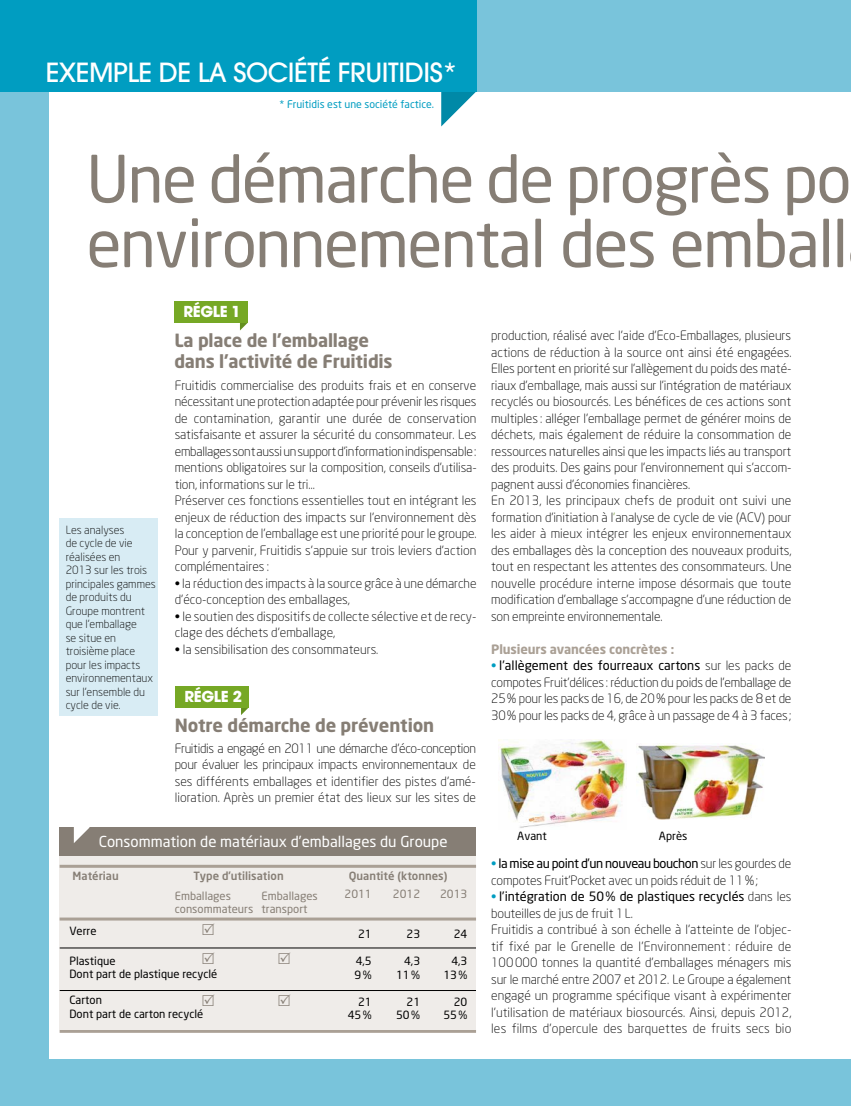
<style>
.page{position:relative;width:851px;height:1106px;background:#fff}
.page>*{position:absolute;margin:0;border:0;box-sizing:border-box;transform-origin:0 0}
.t1{font:64.5px/64.5px "Neo Sans";letter-spacing:-.025em;color:#867e75}
.t2{font:500 26.25px "Avant Garde";letter-spacing:-.015em;color:#fff}
.t3{font:700 18px/21px "Neo Sans";letter-spacing:-.01em;color:#867e75}
.t4{font:15px "Neo Sans";color:#fff}
.t5{font:700 15px "Avant Garde";letter-spacing:-.025em;color:#fff}
.t6{font:300 12.75px/16.5px "Neo Sans";letter-spacing:-.005em;color:#000}
.t7{font:700 12.75px "Neo Sans";letter-spacing:-.01em;color:#aaa095}
.t8{font:300 11.25px/13.5px "Neo Sans";color:#000}
.t9{font:11.25px/13.5px "Neo Sans";color:#000;text-align:right}
.t10{font:11.25px/13.5px "Neo Sans";color:#867e75}
.t11{font:500 11.25px "Neo Sans";color:#867e75}
.t12{font:10.5px "Neo Sans";color:#009dc1}
.s1{color:#648f1f}
.s2{font-weight:400;color:#009dc1}
.s3{font-weight:400}
</style>
<div class="page">
<div style="left:0;top:0;width:850px;height:91px;background:#79c4db"></div>
<div style="left:45px;top:1059px;width:805px;height:47px;background:#79c4db"></div>
<div style="left:0;top:81px;width:49px;height:1025px;background:#79c4db"></div>
<div style="left:60px;top:519px;width:98px;height:197px;background:#d8ecf4"></div>
<svg style="left:241px;top:707px;width:8px;height:8px"></svg>
<div style="left:176px;top:685px;width:73px;height:22px;background:#76a825"></div>
<svg style="left:240px;top:323px;width:8px;height:7px"></svg>
<div style="left:175px;top:301px;width:73px;height:22px;background:#76a825"></div>
<svg style="left:441px;top:91px;width:35px;height:35px"></svg>
<div style="left:0;top:0;width:476px;height:91px;background:#009dc1"></div>
<img style="left:498px;top:739px;width:128px;height:89px">
<img style="left:636px;top:743px;width:128px;height:76px">
<hr style="left:60px;top:1029px;width:416px;height:3px;background:#aaa095">
<div style="left:60px;top:853px;width:416px;height:176px;background:#efece9"></div>
<hr style="left:60px;top:947px;width:416px;height:1px;background:#000">
<hr style="left:60px;top:990px;width:416px;height:1px;background:#000">
<div style="left:60px;top:827px;width:416px;height:29px;background:#867e75"></div>
<svg style="left:74px;top:827px;width:16px;height:16px"></svg>
<hr style="left:60px;top:864px;width:416px;height:3px;background:#aaa095">
<hr style="left:60px;top:917px;width:416px;height:3px;background:#aaa095">
<h2 class="t2" style="left:46px;top:57px;width:413px">EXEMPLE DE LA SOCIÉTÉ FRUITIDIS*</h2>
<p class="t12" style="left:279px;top:98px;width:156px">* Fruitidis est une société factice.</p>
<h1 class="t1" style="left:86px;top:146px;width:766px">Une démarche de progrès po environnemental des emball</h1>
<p class="t5" style="left:183px;top:302px;width:59px">RÉGLE 1</p>
<p class="t8" style="left:66px;top:523px;width:92px">Les analyses<br>de cycle de vie réalisées en<br>2013 sur les trois principales gammes de produits du<br>Groupe montrent que l’emballage<br>se situe en troisième place pour les impacts environnementaux sur l’ensemble du cycle de vie.</p>
<h3 class="t3" style="left:174px;top:329px;width:220px">La place de l’emballage dans l’activité de Fruitidis</h3>
<p class="t6" style="left:175px;top:377px;width:303px">Fruitidis commercialise des produits frais et en conserve nécessitant une protection adaptée pour prévenir les risques de contamination, garantir une durée de conservation satisfaisante et assurer la sécurité du consommateur. Les emballages sont aussi un support d’information indispensable: mentions obligatoires sur la composition, conseils d’utilisa&shy;tion, informations sur le tri…<br>Préserver ces fonctions essentielles tout en intégrant les enjeux de réduction des impacts sur l’environnement dès la conception de l’emballage est une priorité pour le groupe.<br>Pour y parvenir, Fruitidis s’appuie sur trois leviers d’action complémentaires :</p>
<p class="t6" style="left:175px;top:575px;width:303px">• la réduction des impacts à la source grâce à une démarche d’éco-conception des emballages,</p>
<p class="t6" style="left:175px;top:608px;width:303px">• le soutien des dispositifs de collecte sélective et de recy&shy;clage des déchets d’emballage,</p>
<p class="t6" style="left:175px;top:641px;width:205px">• la sensibilisation des consommateurs.</p>
<p class="t5" style="left:184px;top:687px;width:59px">RÉGLE 2</p>
<h3 class="t3" style="left:175px;top:714px;width:261px">Notre démarche de prévention</h3>
<p class="t6" style="left:175px;top:740px;width:303px;text-align:justify">Fruitidis a engagé en 2011 une démarche d’éco-conception pour évaluer les principaux impacts environnementaux de ses différents emballages et identifier des pistes d’amé&shy;lioration. Après un premier état des lieux sur les sites de</p>
<p class="t4" style="left:99px;top:832px;width:350px">Consommation de matériaux d’emballages du Groupe</p>
<p class="t11" style="left:73px;top:868px;width:48px">Matériau</p>
<p class="t11" style="left:193px;top:868px;width:92px">Type d’utilisation</p>
<p class="t11" style="left:349px;top:868px;width:100px">Quantité (ktonnes)</p>
<p class="t10" style="left:175px;top:888px;width:80px">Emballages consommateurs</p>
<p class="t10" style="left:261px;top:888px;width:58px">Emballages transport</p>
<p class="t10" style="left:344px;top:886px;width:29px">2011</p>
<p class="t9" style="left:358px;top:927px;width:15px">21</p>
<p class="t9" style="left:354px;top:954px;width:19px;text-align:left">4,5<br>9%</p>
<p class="t9" style="left:348px;top:994px;width:25px">21<br>45%</p>
<p class="t9" style="left:69px;top:924px;width:29px">Verre</p>
<p class="t9" style="left:69px;top:953px;width:149px;text-align:left">Plastique<br>Dont part de plastique recyclé</p>
<p class="t9" style="left:69px;top:993px;width:135px;text-align:left">Carton<br>Dont part de carton recyclé</p>
<p class="t10" style="left:393px;top:886px;width:29px">2012</p>
<p class="t9" style="left:406px;top:927px;width:15px">23</p>
<p class="t9" style="left:396px;top:954px;width:25px">4,3<br>11%</p>
<p class="t9" style="left:396px;top:994px;width:25px">21<br>50%</p>
<p class="t10" style="left:440px;top:886px;width:29px">2013</p>
<p class="t9" style="left:453px;top:927px;width:15px">24</p>
<p class="t9" style="left:443px;top:954px;width:25px">4,3<br>13%</p>
<p class="t9" style="left:443px;top:994px;width:25px">20<br>55%</p>
<p class="t6" style="left:491px;top:327px;width:302px">production, réalisé avec l’aide d’Eco-Emballages, plusieurs actions de réduction à la source ont ainsi été engagées.<br>Elles portent en priorité sur l’allègement du poids des maté&shy;riaux d’emballage, mais aussi sur l’intégration de matériaux recyclés ou biosourcés. Les bénéfices de ces actions sont multiples : alléger l’emballage permet de générer moins de déchets, mais également de réduire la consommation de ressources naturelles ainsi que les impacts liés au transport des produits. Des gains pour l’environnement qui s’accom&shy;pagnent aussi d’économies financières.<br>En 2013, les principaux chefs de produit ont suivi une formation d’initiation à l<span class="s1">’</span>analyse de cycle de vie (ACV) pour les aider à mieux intégrer les enjeux environnementaux des emballages dès la conception des nouveaux produits, tout en respectant les attentes des consommateurs. Une nouvelle procédure interne impose désormais que toute modification d’emballage s’accompagne d’une réduction de son empreinte environnementale.</p>
<p class="t7" style="left:491px;top:641px;width:184px">Plusieurs avancées concrètes :</p>
<p class="t6" style="left:491px;top:657px;width:302px;text-align:justify"><span class="s2">•</span> <span class="s3">l’allègement des fourreaux cartons</span> sur les packs de compotes Fruit’délices : réduction du poids de l’emballage de 25% pour les packs de 16, de 20% pour les packs de 8 et de 30% pour les packs de 4, grâce à un passage de 4 à 3 faces;</p>
<p class="t9" style="left:517px;top:829px;width:31px">Avant</p>
<p class="t9" style="left:658px;top:829px;width:30px">Après</p>
<p class="t6" style="left:491px;top:855px;width:302px"><span class="s2">•</span> <span class="s3">la mise au point d’un nouveau bouchon</span> sur les gourdes de compotes Fruit’Pocket avec un poids réduit de 11%;</p>
<p class="t6" style="left:491px;top:888px;width:302px"><span class="s2">•</span> <span class="s3">l’intégration de 50% de plastiques recyclés</span> dans les bouteilles de jus de fruit 1L.<br>Fruitidis a contribué à son échelle à l’atteinte de l’objec&shy;tif fixé par le Grenelle de l’Environnement : réduire de 100000 tonnes la quantité d’emballages ménagers mis sur le marché entre 2007 et 2012. Le Groupe a également engagé un programme spécifique visant à expérimenter l’utilisation de matériaux biosourcés. Ainsi, depuis 2012, les films d’opercule des barquettes de fruits secs bio</p>
</div>
